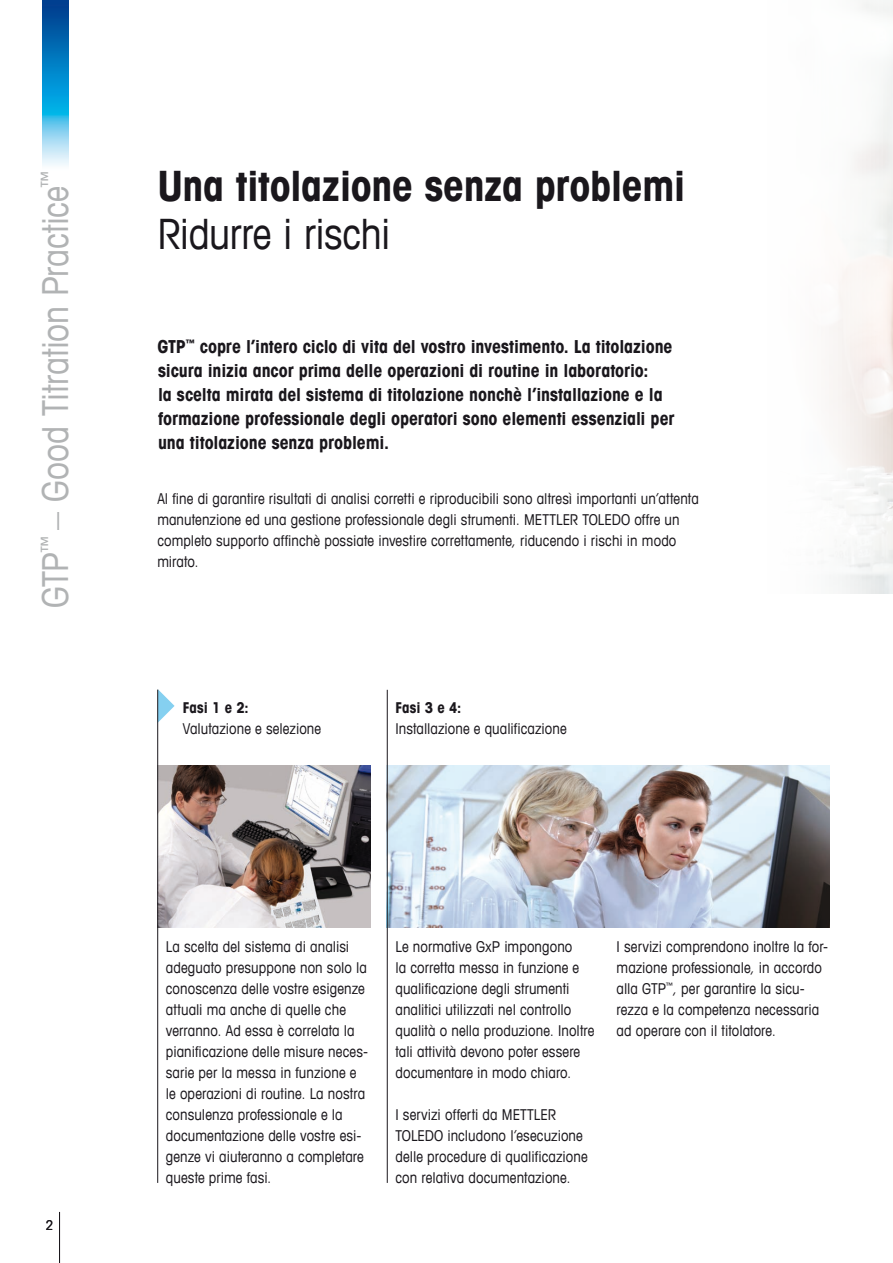
<style>
.page{position:relative;width:893px;height:1263px;background:#fff}
.page>*{position:absolute;margin:0;border:0;box-sizing:border-box;transform-origin:0 0}
._1_Title_Bold_28_32{font:700 condensed 42px/48px "Avant Garde Com";letter-spacing:-.01em;color:#1a171c}
.t1{font:condensed 36px "Avant Garde Com";letter-spacing:-.01em;color:#b1b3b4}
._10_Lead_with_bullet{font:700 condensed 18px/24px "Avant Garde Com";letter-spacing:-.005em;color:#1a171c}
._12_Running_Text_10{font:condensed 15px/21px "Avant Garde Com";letter-spacing:.005em;color:#1a171c}
._11_Running_Subhead{font:condensed 15px "Avant Garde Com";letter-spacing:.005em;color:#1a171c}
._11_Running_Subhead-2{font:700 condensed 15px "Avant Garde Com";letter-spacing:.005em;color:#1a171c}
.t2{font:condensed 13.5px "Avant Garde Com";color:#1a171c}
.s1{font-weight:400}
</style>
<div class="page">
<img style="left:43px;top:0;width:25px;height:166px">
<svg style="left:158px;top:689px;width:17px;height:34px"></svg>
<img style="left:388px;top:765px;width:441px;height:162px">
<img style="left:158px;top:765px;width:212px;height:162px">
<hr style="left:59px;top:1212px;width:1px;height:51px;background:#1a171c">
<hr style="left:387px;top:690px;width:1px;height:493px;background:#1a171c">
<hr style="left:157px;top:690px;width:1px;height:493px;background:#1a171c">
<p class="t1" style="left:33px;top:608px;width:439px;rotate:-90deg">GTP<sup>™</sup> – Good Titration Practice<sup>™</sup></p>
<p class="t2" style="left:46px;top:1217px;width:9px">2</p>
<p class="_1_Title_Bold_28_32" style="left:157px;top:160px;width:530px">Una titolazione senza problemi<br><span class="s1">Ridurre i rischi</span></p>
<p class="_10_Lead_with_bullet" style="left:157px;top:334px;width:519px">GTP<sup>™</sup> copre l’intero ciclo di vita del vostro investimento. La titolazione sicura inizia ancor prima delle operazioni di routine in laboratorio:<br>la scelta mirata del sistema di titolazione nonchè l’installazione e la formazione professionale degli operatori sono elementi essenziali per una titolazione senza problemi.</p>
<p class="_12_Running_Text_10" style="left:157px;top:488px;width:543px">Al fine di garantire risultati di analisi corretti e riproducibili sono altresì importanti un’attenta manutenzione ed una gestione professionale degli strumenti. METTLER TOLEDO offre un completo supporto affinchè possiate investire correttamente, riducendo i rischi in modo mirato.</p>
<p class="_11_Running_Subhead-2" style="left:183px;top:697px;width:67px">Fasi 1 e 2:</p>
<p class="_11_Running_Subhead" style="left:183px;top:719px;width:140px">Valutazione e selezione</p>
<p class="_11_Running_Subhead-2" style="left:395px;top:697px;width:67px">Fasi 3 e 4:</p>
<p class="_12_Running_Text_10" style="left:395px;top:717px;width:173px">Installazione e qualificazione</p>
<p class="_12_Running_Text_10" style="left:166px;top:935px;width:204px">La scelta del sistema di analisi adeguato presuppone non solo la conoscenza delle vostre esigenze attuali ma anche di quelle che verranno. Ad essa è correlata la pianificazione delle misure neces&shy;sarie per la messa in funzione e le operazioni di routine. La nostra consulenza professionale e la documentazione delle vostre esi&shy;genze vi aiuteranno a completare queste prime fasi.</p>
<p class="_12_Running_Text_10" style="left:395px;top:935px;width:201px">Le normative GxP impongono<br>la corretta messa in funzione e qualificazione degli strumenti analitici utilizzati nel controllo qualità o nella produzione. Inoltre tali attività devono poter essere documentare in modo chiaro.</p>
<p class="_12_Running_Text_10" style="left:395px;top:1103px;width:194px">I servizi offerti da METTLER<br>TOLEDO includono l’esecuzione delle procedure di qualificazione con relativa documentazione.</p>
<p class="_12_Running_Text_10" style="left:617px;top:936px;width:213px">I servizi comprendono inoltre la for&shy;mazione professionale, in accordo alla GTP<sup>™</sup>, per garantire la sicu&shy;rezza e la competenza necessaria ad operare con il titolatore.</p>
</div>
